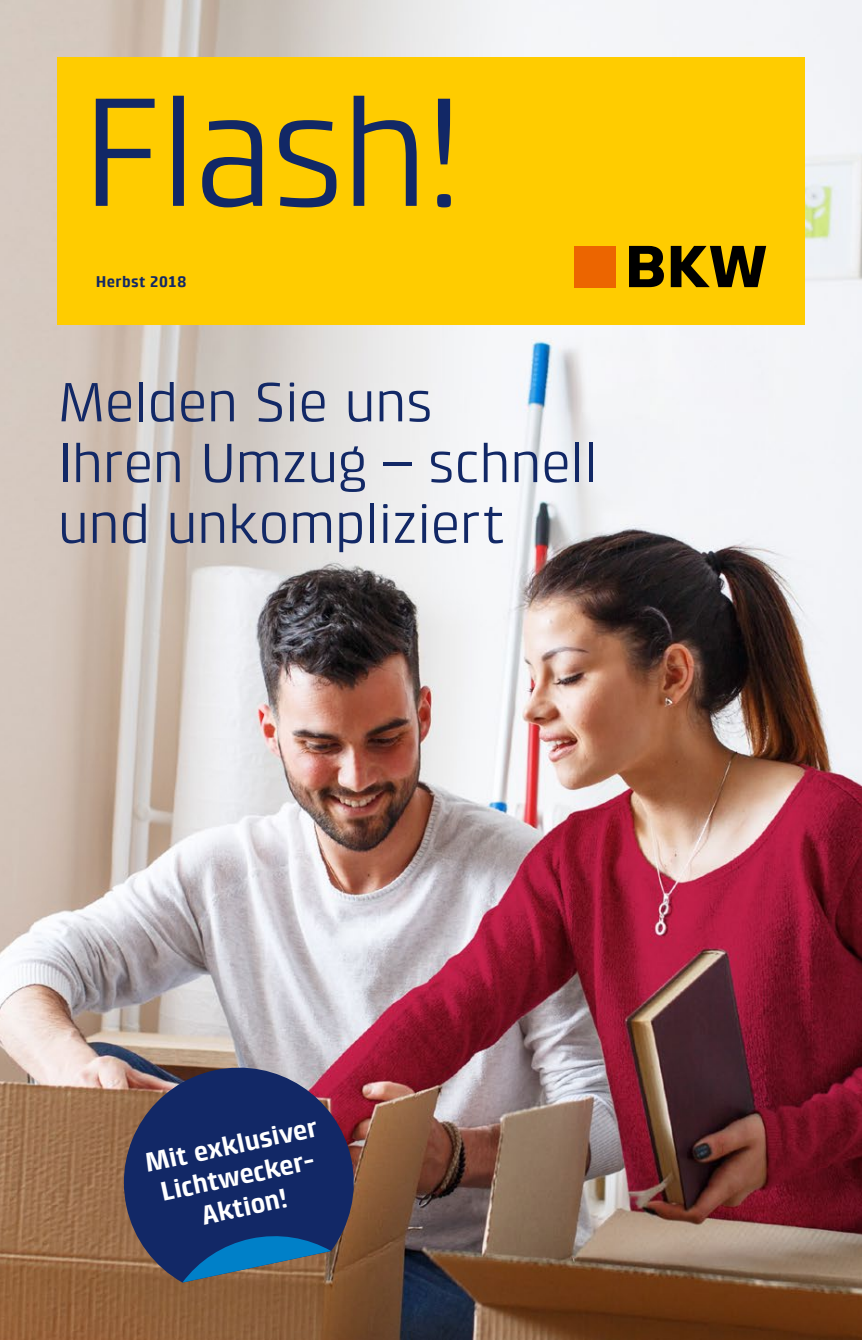
<style>
.page{position:relative;width:862px;height:1340px;background:#fff}
.page>*{position:absolute;margin:0;border:0;box-sizing:border-box;transform-origin:0 0}
.t1{font:56.25px/60.8px "Klint Pro";letter-spacing:-.01em;color:#122866}
.t2{font:700 27px/31.5px "Klint Pro";color:#fff;text-align:center}
.t3{font:700 15.75px "Klint Pro";letter-spacing:.02em;color:#122866}
</style>
<div class="page">
<img style="left:0;top:0;width:861px;height:1339px">
<div style="left:57px;top:57px;width:747px;height:268px;background:#fc0"></div>
<svg style="left:113px;top:1056px;width:245px;height:226px;fill:#122866"></svg>
<svg style="left:182px;top:1232px;width:149px;height:50px"></svg>
<div style="left:574px;top:246px;width:41px;height:41px;background:#ec6500"></div>
<svg style="left:629px;top:246px;width:34px;height:41px"></svg>
<svg style="left:670px;top:246px;width:95px;height:41px"></svg>
<svg style="left:96px;top:96px;width:354px;height:111px"></svg>
<p class="t3" style="left:96px;top:273px;width:92px">Herbst 2018</p>
<p class="t1" style="left:57px;top:371px;width:541px">Melden Sie uns<br>Ihren Umzug – schnell und unkompliziert</p>
<p class="t2" style="left:142px;top:1147px;width:177px;rotate:-12deg">Mit exklusiver<br>Lichtwecker-<br>Aktion!</p>
</div>
